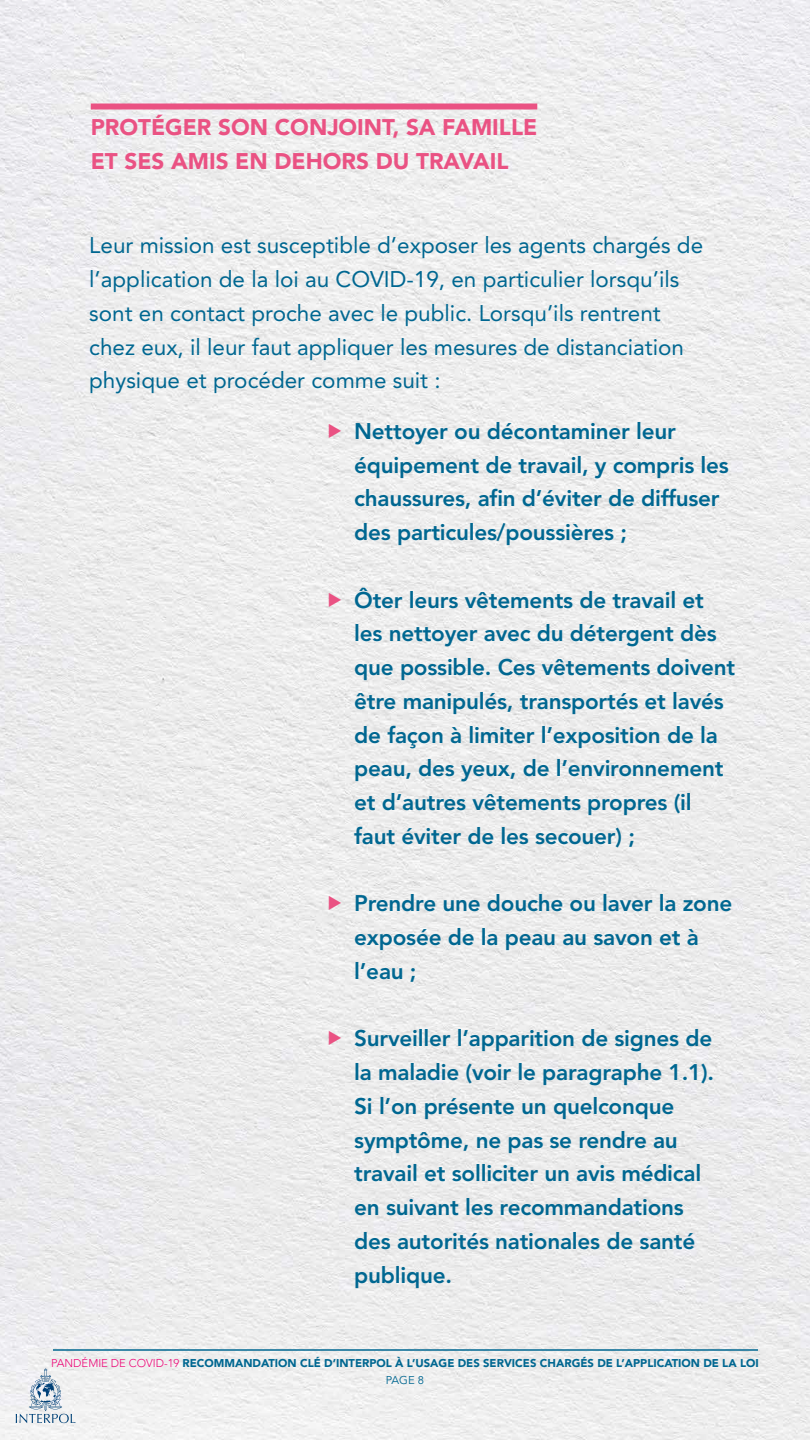
<style>
.page{position:relative;width:810px;height:1440px;background:#fff}
.page>*{position:absolute;margin:0;border:0;box-sizing:border-box;transform-origin:0 0}
.t1{font:800 22.5px/33.8px "Avenir LT Std";letter-spacing:-.01em;color:#006791}
.TXT{font:22.5px/33.8px "Avenir LT Std";color:#006791}
.TXT_HEADER_01{font:900 22.5px/33.8px "Avenir LT Std";color:#ea5283}
.t2{font:900 11.25px/16.8px "Avenir LT Std";color:#006791;text-align:center}
.s1{font-weight:300;color:#ed0677}
.s2{font-weight:400}
</style>
<div class="page">
<img style="left:0;top:0;width:810px;height:1440px">
<hr style="left:53px;top:1349px;width:705px;height:2px;background:#006791">
<svg style="left:16px;top:1369px;width:59px;height:54px"></svg>
<div style="left:91px;top:103px;width:446px;height:6px;background:#ea5283"></div>
<svg style="left:329px;top:423px;width:12px;height:15px"></svg>
<svg style="left:329px;top:592px;width:12px;height:14px"></svg>
<svg style="left:329px;top:896px;width:12px;height:14px"></svg>
<svg style="left:329px;top:1031px;width:12px;height:14px"></svg>
<p class="TXT_HEADER_01" style="left:91px;top:110px;width:448px">PROTÉGER SON CONJOINT, SA FAMILLE<br>ET SES AMIS EN DEHORS DU TRAVAIL</p>
<p class="TXT" style="left:89px;top:229px;width:616px">Leur mission est susceptible d’exposer les agents chargés de l’application de la loi au COVID-19, en particulier lorsqu’ils sont en contact proche avec le public. Lorsqu’ils rentrent chez eux, il leur faut appliquer les mesures de distanciation physique et procéder comme suit :</p>
<p class="t1" style="left:354px;top:414px;width:376px">Nettoyer ou décontaminer leur équipement de travail, y compris les chaussures, afin d’éviter de diffuser des particules/poussières ;</p>
<p class="t1" style="left:354px;top:583px;width:383px">Ôter leurs vêtements de travail et les nettoyer avec du détergent dès que possible. Ces vêtements doivent être manipulés, transportés et lavés de façon à limiter l’exposition de la peau, des yeux, de l’environnement et d’autres vêtements propres (il faut éviter de les secouer) ;</p>
<p class="t1" style="left:354px;top:887px;width:380px">Prendre une douche ou laver la zone exposée de la peau au savon et à l’eau ;</p>
<p class="t1" style="left:354px;top:1022px;width:362px">Surveiller l’apparition de signes de la maladie (voir le paragraphe 1.1).<br>Si l’on présente un quelconque symptôme, ne pas se rendre au travail et solliciter un avis médical en suivant les recommandations des autorités nationales de santé publique.</p>
<p class="t2" style="left:51px;top:1354px;width:709px"><span class="s1">PANDÉMIE DE COVID-19</span> RECOMMANDATION CLÉ D’INTERPOL À L’USAGE DES SERVICES CHARGÉS DE L’APPLICATION DE LA LOI<br><span class="s2">PAGE 8</span></p>
</div>
